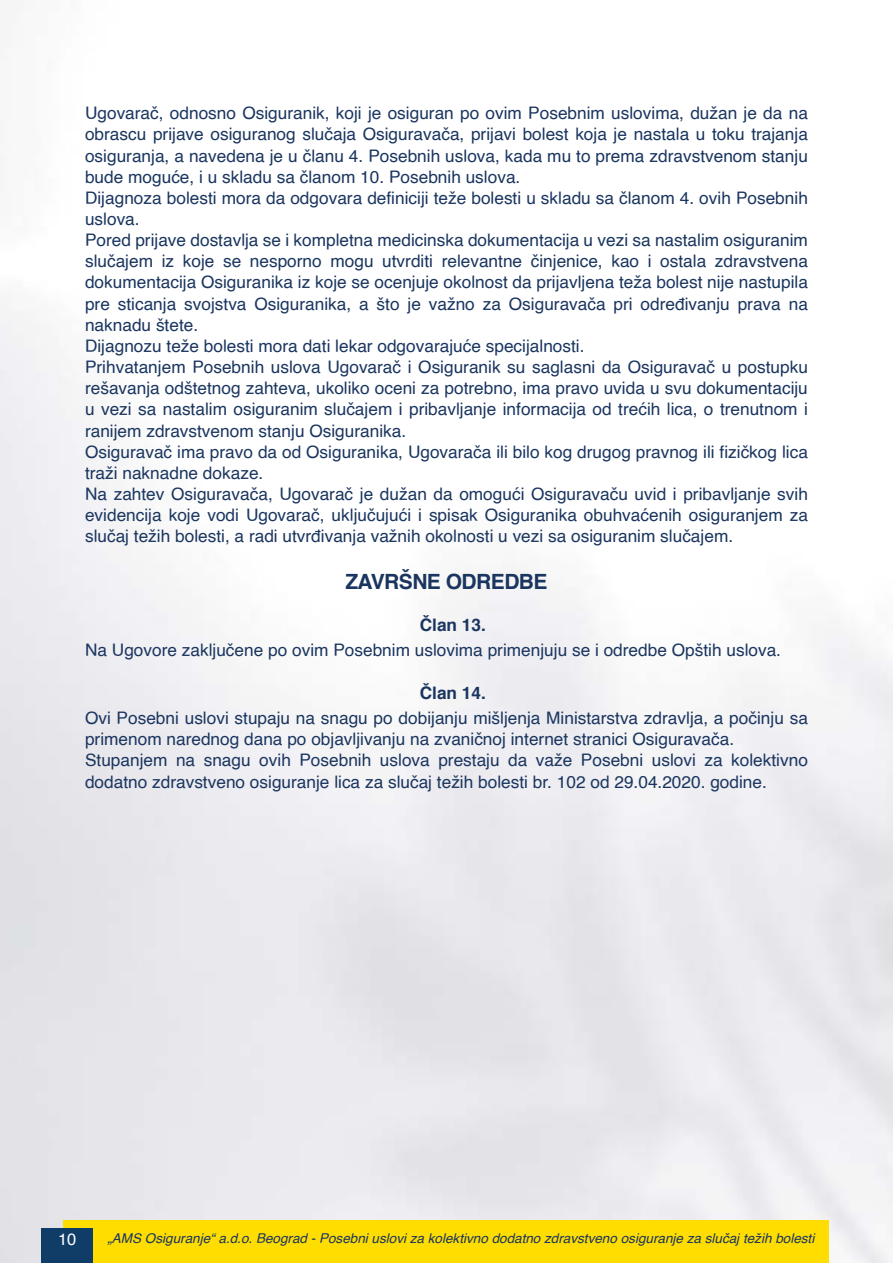
<style>
.page{position:relative;width:893px;height:1263px;background:#fff}
.page>*{position:absolute;margin:0;border:0;box-sizing:border-box;transform-origin:0 0}
.t1{font:700 21px "Helvetica";letter-spacing:-.025em;color:#1a355f}
.t2{font:17.25px/21.1px "Helvetica";color:#1a355f}
.t3{font:700 17.25px "Helvetica";color:#1a355f}
.t4{font:16.5px "Helvetica";color:#fff}
.t5{font:italic 13.5px "Helvetica";color:#1a355f}
</style>
<div class="page">
<img style="left:0;top:306px;width:893px;height:957px">
<div style="left:64px;top:1220px;width:765px;height:43px;background:#fd0"></div>
<div style="left:42px;top:1229px;width:51px;height:34px;background:#103c68"></div>
<p class="t2" style="left:85px;top:103px;width:724px">Ugovarač, odnosno Osiguranik, koji je osiguran po ovim Posebnim uslovima, dužan je da na obrascu prijave osiguranog slučaja Osiguravača, prijavi bolest koja je nastala u toku trajanja osiguranja, a navedena je u članu 4. Posebnih uslova, kada mu to prema zdravstvenom stanju bude moguće, i u skladu sa članom 10. Posebnih uslova.<br>Dijagnoza bolesti mora da odgovara definiciji teže bolesti u skladu sa članom 4. ovih Posebnih uslova.<br>Pored prijave dostavlja se i kompletna medicinska dokumentacija u vezi sa nastalim osiguranim slučajem iz koje se nesporno mogu utvrditi relevantne činjenice, kao i ostala zdravstvena dokumentacija Osiguranika iz koje se ocenjuje okolnost da prijavljena teža bolest nije nastupila pre sticanja svojstva Osiguranika, a što je važno za Osiguravača pri određivanju prava na naknadu štete.<br>Dijagnozu teže bolesti mora dati lekar odgovarajuće specijalnosti.<br>Prihvatanjem Posebnih uslova Ugovarač i Osiguranik su saglasni da Osiguravač u postupku rešavanja odštetnog zahteva, ukoliko oceni za potrebno, ima pravo uvida u svu dokumentaciju u vezi sa nastalim osiguranim slučajem i pribavljanje informacija od trećih lica, o trenutnom i ranijem zdravstvenom stanju Osiguranika.<br>Osiguravač ima pravo da od Osiguranika, Ugovarača ili bilo kog drugog pravnog ili fizičkog lica traži naknadne dokaze.<br>Na zahtev Osiguravača, Ugovarač je dužan da omogući Osiguravaču uvid i pribavljanje svih evidencija koje vodi Ugovarač, uključujući i spisak Osiguranika obuhvaćenih osiguranjem za slučaj težih bolesti, a radi utvrđivanja važnih okolnosti u vezi sa osiguranim slučajem.</p>
<p class="t1" style="left:345px;top:564px;width:204px">ZAVRŠNE ODREDBE</p>
<p class="t3" style="left:420px;top:611px;width:68px">Član 13.</p>
<p class="t2" style="left:85px;top:640px;width:698px">Na Ugovore zaključene po ovim Posebnim uslovima primenjuju se i odredbe Opštih uslova.</p>
<p class="t3" style="left:420px;top:679px;width:68px">Član 14.</p>
<p class="t2" style="left:85px;top:708px;width:724px">Ovi Posebni uslovi stupaju na snagu po dobijanju mišljenja Ministarstva zdravlja, a počinju sa primenom narednog dana po objavljivanju na zvaničnoj internet stranici Osiguravača.<br>Stupanjem na snagu ovih Posebnih uslova prestaju da važe Posebni uslovi za kolektivno dodatno zdravstveno osiguranje lica za slučaj težih bolesti br. 102 od 29.04.2020. godine.</p>
<p class="t4" style="left:58px;top:1227px;width:20px">10</p>
<p class="t5" style="left:107px;top:1228px;width:708px">„AMS Osiguranje“ a.d.o. Beograd - Posebni uslovi za kolektivno dodatno zdravstveno osiguranje za slučaj težih bolesti</p>
</div>
